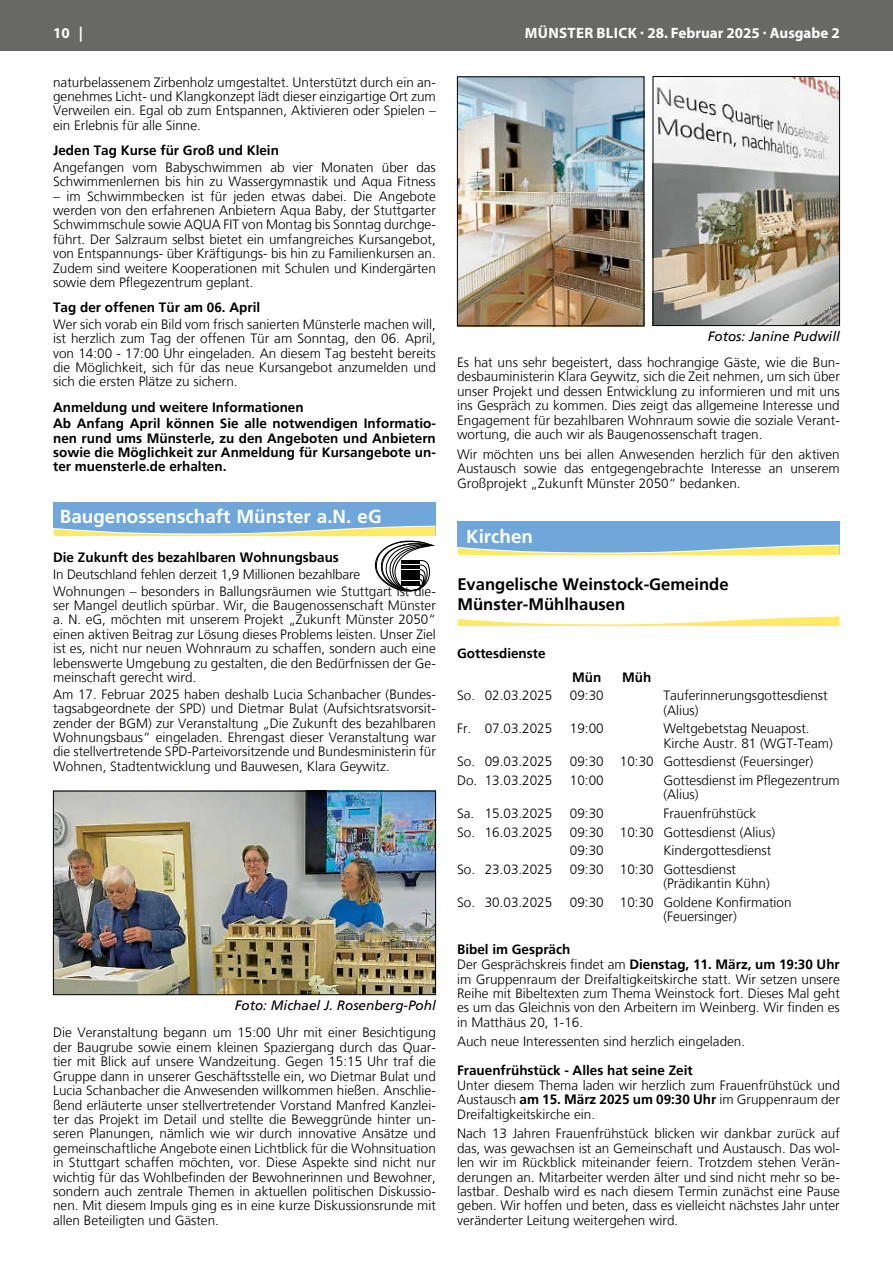
<style>
.page{position:relative;width:893px;height:1263px;background:#fff}
.page>*{position:absolute;margin:0;border:0;box-sizing:border-box;transform-origin:0 0}
.t1{font:700 18.9px "Frutiger";color:#fff}
.t2{font:700 16.65px/20px "Frutiger";color:#000}
.t3{font:700 15px "Myriad Pro";color:#fff}
.t4{font:300 13.5px/14.4px "Frutiger";color:#000;text-align:justify}
.t5{font:700 13.5px/14.4px "Frutiger";color:#000}
.t6{font:italic 13.5px "Frutiger";color:#000}
.s1{font-weight:700}
</style>
<div class="page">
<div style="left:0;top:0;width:893px;height:51px;background:#686867"></div>
<div style="left:53px;top:502px;width:383px;height:33px;background:#6fa7da"></div>
<svg style="left:53px;top:526px;width:383px;height:66px"></svg>
<img style="left:55px;top:793px;width:379px;height:200px">
<div style="left:53px;top:791px;width:383px;height:204px;border:1px solid #000"></div>
<img style="left:655px;top:78px;width:183px;height:246px">
<div style="left:653px;top:76px;width:187px;height:250px;border:1px solid #000"></div>
<img style="left:459px;top:79px;width:183px;height:245px">
<div style="left:457px;top:77px;width:187px;height:249px;border:1px solid #000"></div>
<div style="left:457px;top:521px;width:382px;height:33px;background:#6fa7da"></div>
<svg style="left:457px;top:545px;width:382px;height:11px"></svg>
<svg style="left:457px;top:616px;width:382px;height:10px"></svg>
<p class="t3" style="left:53px;top:23px;width:31px">10 |</p>
<p class="t3" style="left:525px;top:23px;width:316px">MÜNSTER BLICK · 28. Februar 2025 · Ausgabe 2</p>
<p class="t4" style="left:53px;top:75px;width:384px">naturbelassenem Zirbenholz umgestaltet. Unterstützt durch ein an&shy;genehmes Licht- und Klangkonzept lädt dieser einzigartige Ort zum Verweilen ein. Egal ob zum Entspannen, Aktivieren oder Spielen – ein Erlebnis für alle Sinne.</p>
<p class="t5" style="left:53px;top:143px;width:227px">Jeden Tag Kurse für Groß und Klein</p>
<p class="t4" style="left:53px;top:160px;width:384px">Angefangen vom Babyschwimmen ab vier Monaten über das<br>Schwimmenlernen bis hin zu Wassergymnastik und Aqua Fitness</p>
<p class="t4" style="left:53px;top:189px;width:384px">– im Schwimmbecken ist für jeden etwas dabei. Die Angebote werden von den erfahrenen Anbietern Aqua Baby, der Stuttgarter Schwimmschule sowie AQUA FIT von Montag bis Sonntag durchge&shy;führt. Der Salzraum selbst bietet ein umfangreiches Kursangebot, von Entspannungs- über Kräftigungs- bis hin zu Familienkursen an.<br>Zudem sind weitere Kooperationen mit Schulen und Kindergärten sowie dem Pflegezentrum geplant.</p>
<p class="t5" style="left:53px;top:300px;width:209px">Tag der offenen Tür am 06. April</p>
<p class="t4" style="left:53px;top:317px;width:384px">Wer sich vorab ein Bild vom frisch sanierten Münsterle machen will, ist herzlich zum Tag der offenen Tür am Sonntag, den 06. April, von 14:00 - 17:00 Uhr eingeladen. An diesem Tag besteht bereits die Möglichkeit, sich für das neue Kursangebot anzumelden und sich die ersten Plätze zu sichern.</p>
<p class="t5" style="left:53px;top:398px;width:384px;line-height:16.6px">Anmeldung und weitere Informationen<br>Ab Anfang April können Sie alle notwendigen Informatio-</p>
<p class="t5" style="left:53px;top:431px;width:384px;text-align:justify">nen rund ums Münsterle, zu den Angeboten und Anbietern sowie die Möglichkeit zur Anmeldung für Kursangebote un&shy;ter muensterle.de erhalten.</p>
<h1 class="t1" style="left:60px;top:505px;width:323px">Baugenossenschaft Münster a.N. eG</h1>
<p class="t5" style="left:53px;top:550px;width:287px">Die Zukunft des bezahlbaren Wohnungsbaus</p>
<p class="t4" style="left:53px;top:566px;width:384px;line-height:16.6px">In Deutschland fehlen derzeit 1,9 Millionen bezahlbare<br>Wohnungen – besonders in Ballungsräumen wie Stuttgart ist die-</p>
<p class="t4" style="left:53px;top:598px;width:384px">ser Mangel deutlich spürbar. Wir, die Baugenossenschaft Münster a. N. eG, möchten mit unserem Projekt „Zukunft Münster 2050“ einen aktiven Beitrag zur Lösung dieses Problems leisten. Unser Ziel ist es, nicht nur neuen Wohnraum zu schaffen, sondern auch eine lebenswerte Umgebung zu gestalten, die den Bedürfnissen der Ge&shy;meinschaft gerecht wird.</p>
<p class="t4" style="left:53px;top:687px;width:384px">Am 17. Februar 2025 haben deshalb Lucia Schanbacher (Bundes&shy;tagsabgeordnete der SPD) und Dietmar Bulat (Aufsichtsratsvorsit&shy;zender der BGM) zur Veranstaltung „Die Zukunft des bezahlbaren Wohnungsbaus“ eingeladen. Ehrengast dieser Veranstaltung war die stellvertretende SPD-Parteivorsitzende und Bundesministerin für Wohnen, Stadtentwicklung und Bauwesen, Klara Geywitz.</p>
<p class="t6" style="left:708px;top:328px;width:134px">Fotos: Janine Pudwill</p>
<p class="t4" style="left:457px;top:355px;width:384px">Es hat uns sehr begeistert, dass hochrangige Gäste, wie die Bun&shy;desbauministerin Klara Geywitz, sich die Zeit nehmen, um sich über unser Projekt und dessen Entwicklung zu informieren und mit uns ins Gespräch zu kommen. Dies zeigt das allgemeine Interesse und Engagement für bezahlbaren Wohnraum sowie die soziale Verant&shy;wortung, die auch wir als Baugenossenschaft tragen.</p>
<p class="t4" style="left:457px;top:447px;width:384px">Wir möchten uns bei allen Anwesenden herzlich für den aktiven Austausch sowie das entgegengebrachte Interesse an unserem Großprojekt „Zukunft Münster 2050“ bedanken.</p>
<h1 class="t1" style="left:466px;top:525px;width:68px">Kirchen</h1>
<p class="t2" style="left:457px;top:574px;width:273px">Evangelische Weinstock-Gemeinde<br>Münster-Mühlhausen</p>
<p class="t5" style="left:457px;top:646px;width:90px">Gottesdienste</p>
<p class="t5" style="left:572px;top:670px;width:31px">Mün</p>
<p class="t5" style="left:622px;top:670px;width:31px">Müh</p>
<p class="t4" style="left:457px;top:688px;width:97px">So. 02.03.2025</p>
<p class="t4" style="left:570px;top:688px;width:35px">09:30</p>
<p class="t4" style="left:663px;top:688px;width:166px">Tauferinnerungsgottesdienst (Alius)</p>
<p class="t4" style="left:457px;top:721px;width:97px">Fr. 07.03.2025</p>
<p class="t4" style="left:570px;top:721px;width:35px">19:00</p>
<p class="t4" style="left:663px;top:721px;width:171px">Weltgebetstag Neuapost.<br>Kirche Austr. 81 (WGT-Team)</p>
<p class="t4" style="left:457px;top:754px;width:97px">So. 09.03.2025</p>
<p class="t4" style="left:570px;top:754px;width:245px">09:30 10:30 Gottesdienst (Feuersinger)</p>
<p class="t4" style="left:457px;top:773px;width:97px">Do. 13.03.2025</p>
<p class="t4" style="left:570px;top:773px;width:35px">10:00</p>
<p class="t4" style="left:663px;top:773px;width:178px">Gottesdienst im Pflegezentrum (Alius)</p>
<p class="t4" style="left:457px;top:806px;width:97px">Sa. 15.03.2025</p>
<p class="t4" style="left:570px;top:806px;width:35px">09:30</p>
<p class="t4" style="left:663px;top:806px;width:95px">Frauenfrühstück</p>
<p class="t4" style="left:457px;top:825px;width:97px">So. 16.03.2025</p>
<p class="t4" style="left:570px;top:823px;width:207px;line-height:18.6px">09:30 10:30 Gottesdienst (Alius)<br>09:30</p>
<p class="t4" style="left:663px;top:843px;width:110px">Kindergottesdienst</p>
<p class="t6" style="left:235px;top:998px;width:203px">Foto: Michael J. Rosenberg-Pohl</p>
<p class="t4" style="left:53px;top:1025px;width:384px">Die Veranstaltung begann um 15:00 Uhr mit einer Besichtigung der Baugrube sowie einem kleinen Spaziergang durch das Quar&shy;tier mit Blick auf unsere Wandzeitung. Gegen 15:15 Uhr traf die Gruppe dann in unserer Geschäftsstelle ein, wo Dietmar Bulat und Lucia Schanbacher die Anwesenden willkommen hießen. Anschlie&shy;ßend erläuterte unser stellvertretender Vorstand Manfred Kanzlei&shy;ter das Projekt im Detail und stellte die Beweggründe hinter un&shy;seren Planungen, nämlich wie wir durch innovative Ansätze und gemeinschaftliche Angebote einen Lichtblick für die Wohnsituation in Stuttgart schaffen möchten, vor. Diese Aspekte sind nicht nur wichtig für das Wohlbefinden der Bewohnerinnen und Bewohner, sondern auch zentrale Themen in aktuellen politischen Diskussio&shy;nen. Mit diesem Impuls ging es in eine kurze Diskussionsrunde mit allen Beteiligten und Gästen.</p>
<p class="t4" style="left:457px;top:862px;width:97px">So. 23.03.2025</p>
<p class="t4" style="left:663px;top:862px;width:108px;text-indent:-93px">09:30 10:30 Gottesdienst (Prädikantin Kühn)</p>
<p class="t4" style="left:457px;top:895px;width:97px">So. 30.03.2025</p>
<p class="t4" style="left:663px;top:895px;width:130px;text-indent:-93px">09:30 10:30 Goldene Konfirmation (Feuersinger)</p>
<p class="t4" style="left:457px;top:942px;width:384px;text-align:left"><span class="s1">Bibel im Gespräch<br></span>Der Gesprächskreis findet am <span class="s1">Dienstag, 11. März, um 19:30 Uhr </span>im Gruppenraum der Dreifaltigkeitskirche statt. Wir setzen unsere Reihe mit Bibeltexten zum Thema Weinstock fort. Dieses Mal geht es um das Gleichnis von den Arbeitern im Weinberg. Wir finden es in Matthäus 20, 1-16.</p>
<p class="t4" style="left:457px;top:1034px;width:290px">Auch neue Interessenten sind herzlich eingeladen.</p>
<p class="t5" style="left:457px;top:1062px;width:237px">Frauenfrühstück - Alles hat seine Zeit</p>
<p class="t4" style="left:457px;top:1078px;width:384px">Unter diesem Thema laden wir herzlich zum Frauenfrühstück und Austausch <span class="s1">am 15. März 2025 um 09:30 Uhr</span> im Gruppenraum der Dreifaltigkeitskirche ein.</p>
<p class="t4" style="left:457px;top:1126px;width:384px">Nach 13 Jahren Frauenfrühstück blicken wir dankbar zurück auf das, was gewachsen ist an Gemeinschaft und Austausch. Das wol&shy;len wir im Rückblick miteinander feiern. Trotzdem stehen Verän&shy;derungen an. Mitarbeiter werden älter und sind nicht mehr so be&shy;lastbar. Deshalb wird es nach diesem Termin zunächst eine Pause geben. Wir hoffen und beten, dass es vielleicht nächstes Jahr unter veränderter Leitung weitergehen wird.</p>
</div>
